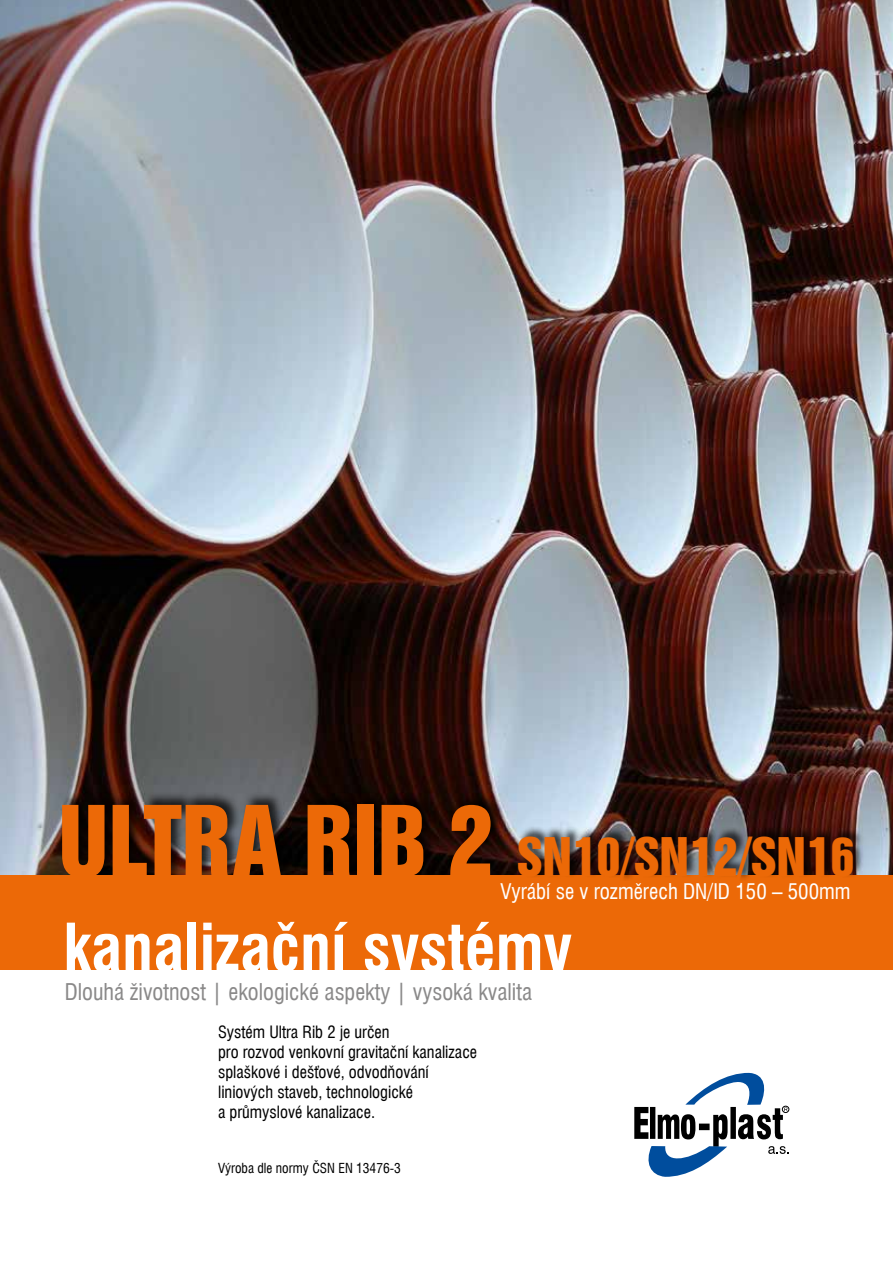
<style>
.page{position:relative;width:893px;height:1263px;background:#fff}
.page>*{position:absolute;margin:0;border:0;box-sizing:border-box;transform-origin:0 0}
.t1{font:90px "Swiss 921 AT Regular A";color:#ec6907}
.t2{font:700 condensed 64.05px "Swiss 721 AT";color:#fff}
.t3{font:48.6px "Swiss 921 AT Regular A";color:#ec6907}
.t4{font:condensed 22.5px "Swiss 721 AT";color:#8a8989}
.t5{font:condensed 21px "Swiss 721 AT";color:#fff}
.t6{font:condensed 16.5px/19.8px "Swiss 721 AT";color:#000}
.t7{font:condensed 13.5px "Swiss 721 AT";color:#000}
</style>
<div class="page">
<img style="left:0;top:0;width:893px;height:875px">
<svg style="left:634px;top:1073px;width:155px;height:104px"></svg>
<div style="left:60px;top:791px;width:445px;height:90px;background:#000;opacity:.75"></div>
<div style="left:0;top:875px;width:893px;height:94px;background:#ec6907"></div>
<div style="left:517px;top:826px;width:348px;height:56px;background:#000;opacity:.75"></div>
<h1 class="t1" style="left:58px;top:783px;width:437px">ULTRA RIB 2</h1>
<h3 class="t3" style="left:517px;top:825px;width:339px">SN10/SN12/SN16</h3>
<p class="t5" style="left:500px;top:878px;width:352px">Vyrábí se v rozměrech DN/ID 150 – 500mm</p>
<h2 class="t2" style="left:63px;top:909px;width:510px">kanalizační systémy</h2>
<h3 class="t4" style="left:65px;top:977px;width:469px">Dlouhá životnost | ekologické aspekty | vysoká kvalita</h3>
<p class="t6" style="left:218px;top:1022px;width:261px">Systém Ultra Rib 2 je určen<br>pro rozvod venkovní gravitační kanalizace splaškové i dešťové, odvodňování liniových staveb, technologické<br>a průmyslové kanalizace.</p>
<p class="t7" style="left:218px;top:1160px;width:184px">Výroba dle normy ČSN EN 13476-3</p>
</div>
